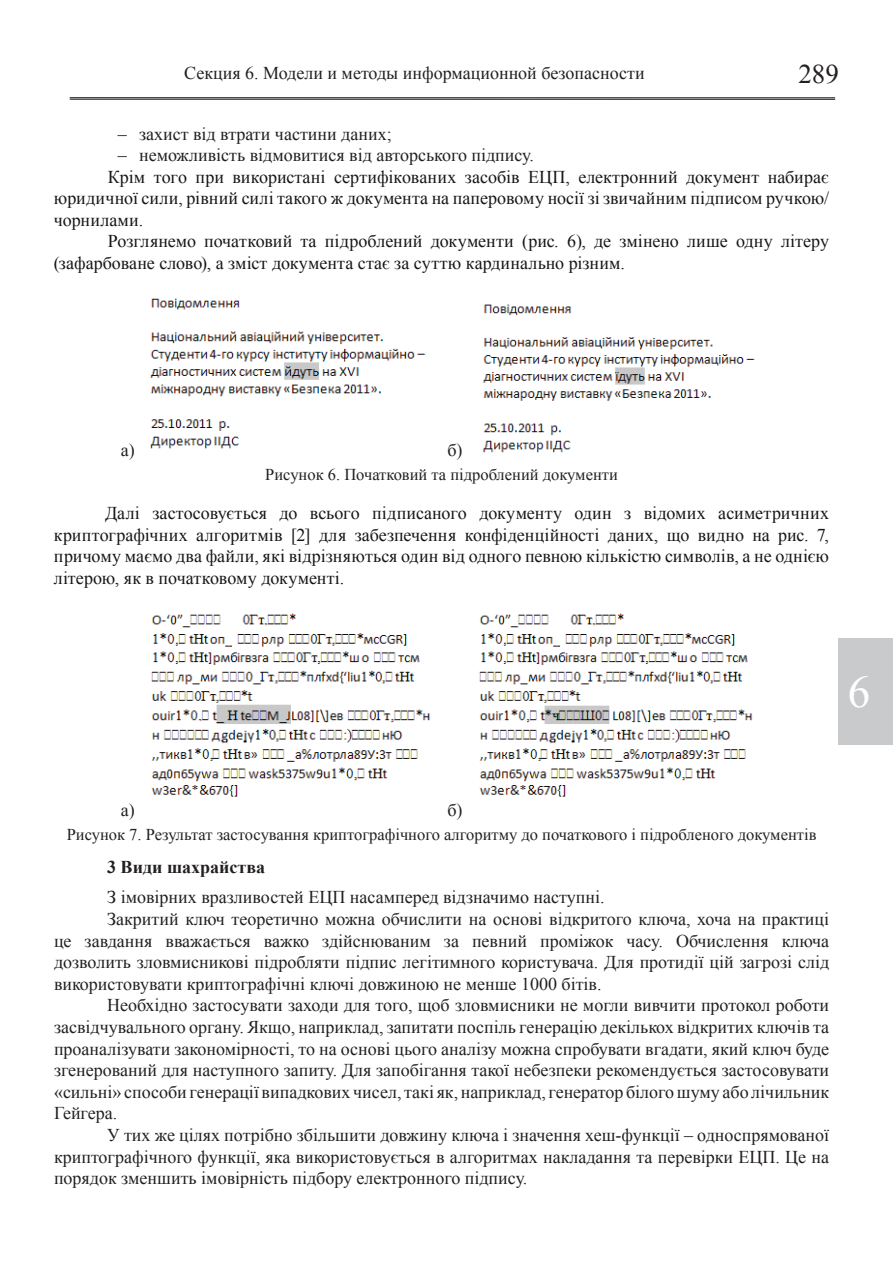
<style>
.page{position:relative;width:893px;height:1263px;background:#fff}
.page>*{position:absolute;margin:0;border:0;box-sizing:border-box;transform-origin:0 0}
.t1{font:45px "Times New Roman";color:#fff}
.t2{font:27px "Times New Roman";color:#231f20}
.t3{font:18px "Times New Roman";color:#231f20}
.t4{font:18px/21.6px "Times New Roman";color:#171518;text-align:justify}
.t5{font:700 18px "Times New Roman";color:#231f20}
.t6{font:16.5px "Times New Roman";color:#231f20}
</style>
<div class="page">
<hr style="left:70px;top:97px;width:765px;height:1px;background:#231f20">
<hr style="left:70px;top:99px;width:765px;height:1px;background:#231f20">
<div style="left:838px;top:638px;width:55px;height:106px;background:#c9cacb"></div>
<img style="left:150px;top:298px;width:276px;height:151px">
<img style="left:482px;top:304px;width:273px;height:149px">
<img style="left:151px;top:613px;width:279px;height:184px">
<img style="left:479px;top:613px;width:274px;height:184px">
<p class="t3" style="left:184px;top:61px;width:462px">Секция 6. Модели и методы информационной безопасности</p>
<h2 class="t2" style="left:798px;top:55px;width:42px">289</h2>
<p class="t3" style="left:118px;top:122px;width:275px">– захист від втрати частини даних;</p>
<p class="t3" style="left:118px;top:143px;width:418px">– неможливість відмовитися від авторського підпису.</p>
<p class="t4" style="left:54px;top:166px;width:777px;text-indent:54px">Крім того при використані сертифікованих засобів ЕЦП, електронний документ набирає юридичної сили, рівний силі такого ж документа на паперовому носії зі звичайним підписом ручкою/ чорнилами.</p>
<p class="t4" style="left:54px;top:230px;width:777px;text-indent:54px">Розглянемо початковий та підроблений документи (рис. 6), де змінено лише одну літеру (зафарбоване слово), а зміст документа стає за суттю кардинально різним.</p>
<p class="t3" style="left:121px;top:438px;width:15px">а)</p>
<p class="t3" style="left:447px;top:438px;width:17px">б)</p>
<p class="t6" style="left:265px;top:463px;width:354px">Рисунок 6. Початковий та підроблений документи</p>
<p class="t4" style="left:54px;top:502px;width:776px;text-indent:51px">Далі застосовується до всього підписаного документу один з відомих асиметричних криптографічних алгоритмів [2] для забезпечення конфіденційності даних, що видно на рис. 7, причому маємо два файли, які відрізняються один від одного певною кількістю символів, а не однією літерою, як в початковому документі.</p>
<h1 class="t1" style="left:848px;top:661px;width:24px">6</h1>
<p class="t3" style="left:121px;top:797px;width:15px">а)</p>
<p class="t3" style="left:447px;top:797px;width:17px">б)</p>
<p class="t6" style="left:67px;top:823px;width:751px">Рисунок 7. Результат застосування криптографічного алгоритму до початкового і підробленого документів</p>
<p class="t5" style="left:107px;top:855px;width:159px">3 Види шахрайства</p>
<p class="t3" style="left:107px;top:885px;width:499px">З імовірних вразливостей ЕЦП насамперед відзначимо наступні.</p>
<p class="t3" style="left:107px;top:907px;width:723px">Закритий ключ теоретично можна обчислити на основі відкритого ключа, хоча на практиці</p>
<p class="t3" style="left:54px;top:928px;width:777px">це завдання вважається важко здійснюваним за певний проміжок часу. Обчислення ключа</p>
<p class="t3" style="left:54px;top:950px;width:777px">дозволить зловмисникові підробляти підпис легітимного користувача. Для протидії цій загрозі слід</p>
<p class="t3" style="left:54px;top:972px;width:549px">використовувати криптографічні ключі довжиною не менше 1000 бітів.</p>
<p class="t3" style="left:107px;top:993px;width:723px">Необхідно застосувати заходи для того, щоб зловмисники не могли вивчити протокол роботи</p>
<p class="t3" style="left:54px;top:1015px;width:777px">засвідчувального органу. Якщо, наприклад, запитати поспіль генерацію декількох відкритих ключів та</p>
<p class="t3" style="left:54px;top:1036px;width:777px">проаналізувати закономірності, то на основі цього аналізу можна спробувати вгадати, який ключ буде</p>
<p class="t3" style="left:54px;top:1058px;width:777px">згенерований для наступного запиту. Для запобігання такої небезпеки рекомендується застосовувати</p>
<p class="t3" style="left:54px;top:1080px;width:777px">«сильні» способи генерації випадкових чисел, такі як, наприклад, генератор білого шуму або лічильник</p>
<p class="t3" style="left:54px;top:1101px;width:65px">Гейгера.</p>
<p class="t3" style="left:107px;top:1123px;width:723px">У тих же цілях потрібно збільшити довжину ключа і значення хеш-функції – односпрямованої</p>
<p class="t3" style="left:54px;top:1144px;width:777px">криптографічного функції, яка використовується в алгоритмах накладання та перевірки ЕЦП. Це на</p>
<p class="t3" style="left:54px;top:1166px;width:475px">порядок зменшить імовірність підбору електронного підпису.</p>
</div>
